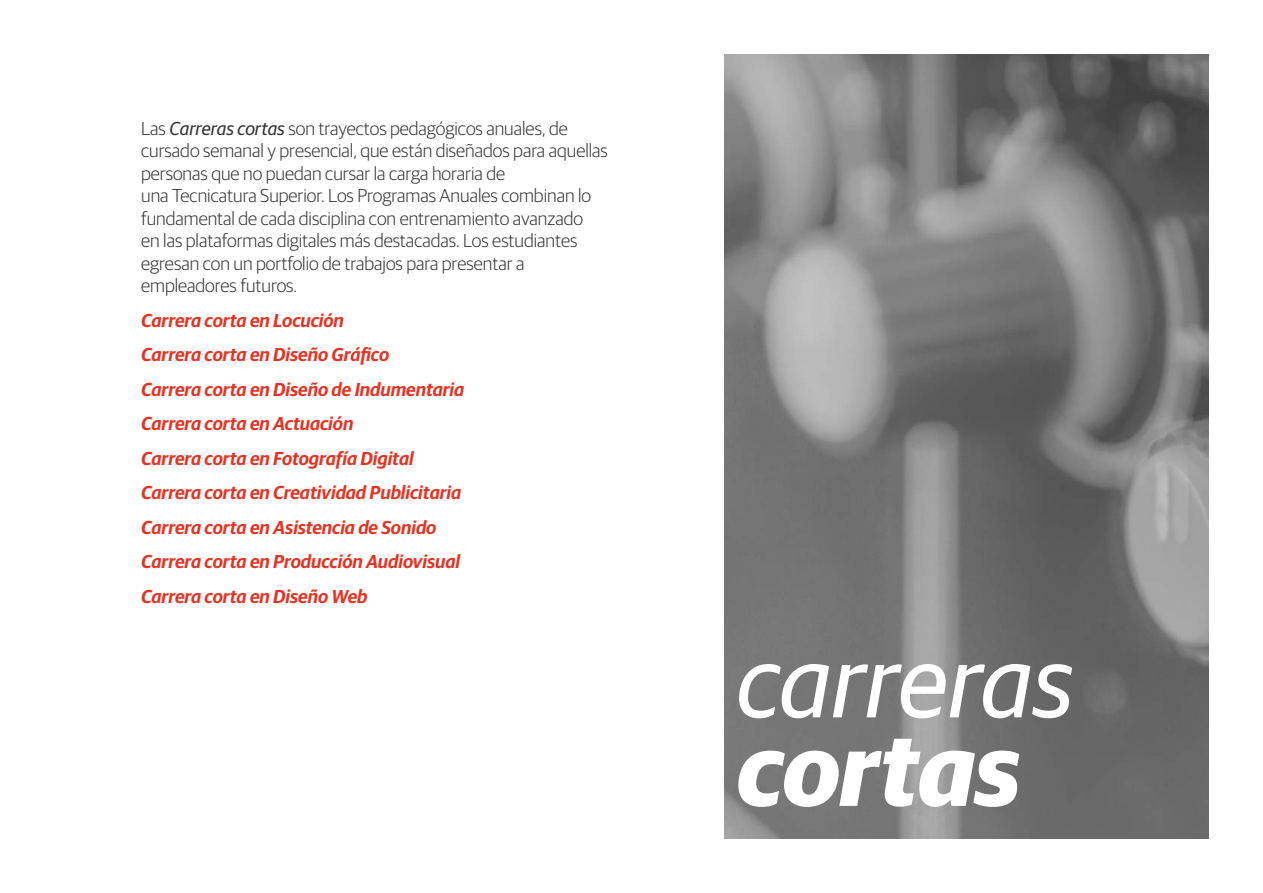
<style>
.page{position:relative;width:1263px;height:893px;background:#fff}
.page>*{position:absolute;margin:0;border:0;box-sizing:border-box;transform-origin:0 0}
.t1{font:italic 102px "Guardian Sans";color:#fff}
.t2{font:italic 700 102px "Guardian Sans";color:#fff}
.t3{font:300 18.75px/22.5px "Guardian Sans";color:#333}
.t4{font:italic 600 18.75px/34.5px "Guardian Sans";color:#e63323}
.s1{font-weight:400;font-style:italic}
</style>
<div class="page">
<img style="left:724px;top:54px;width:485px;height:785px">
<p class="t3" style="left:141px;top:116px;width:468px">Las <span class="s1">Carreras cortas</span> son trayectos pedagógicos anuales, de cursado semanal y presencial, que están diseñados para aquellas personas que no puedan cursar la carga horaria de<br>una Tecnicatura Superior. Los Programas Anuales combinan lo fundamental de cada disciplina con entrenamiento avanzado<br>en las plataformas digitales más destacadas. Los estudiantes egresan con un portfolio de trabajos para presentar a empleadores futuros.</p>
<p class="t4" style="left:141px;top:301px;width:325px">Carrera corta en Locución<br>Carrera corta en Diseño Gráfico<br>Carrera corta en Diseño de Indumentaria Carrera corta en Actuación<br>Carrera corta en Fotografía Digital Carrera corta en Creatividad Publicitaria Carrera corta en Asistencia de Sonido Carrera corta en Producción Audiovisual Carrera corta en Diseño Web</p>
<h1 class="t1" style="left:737px;top:609px;width:339px">carreras</h1>
<h1 class="t2" style="left:737px;top:694px;width:285px">cortas</h1>
</div>
